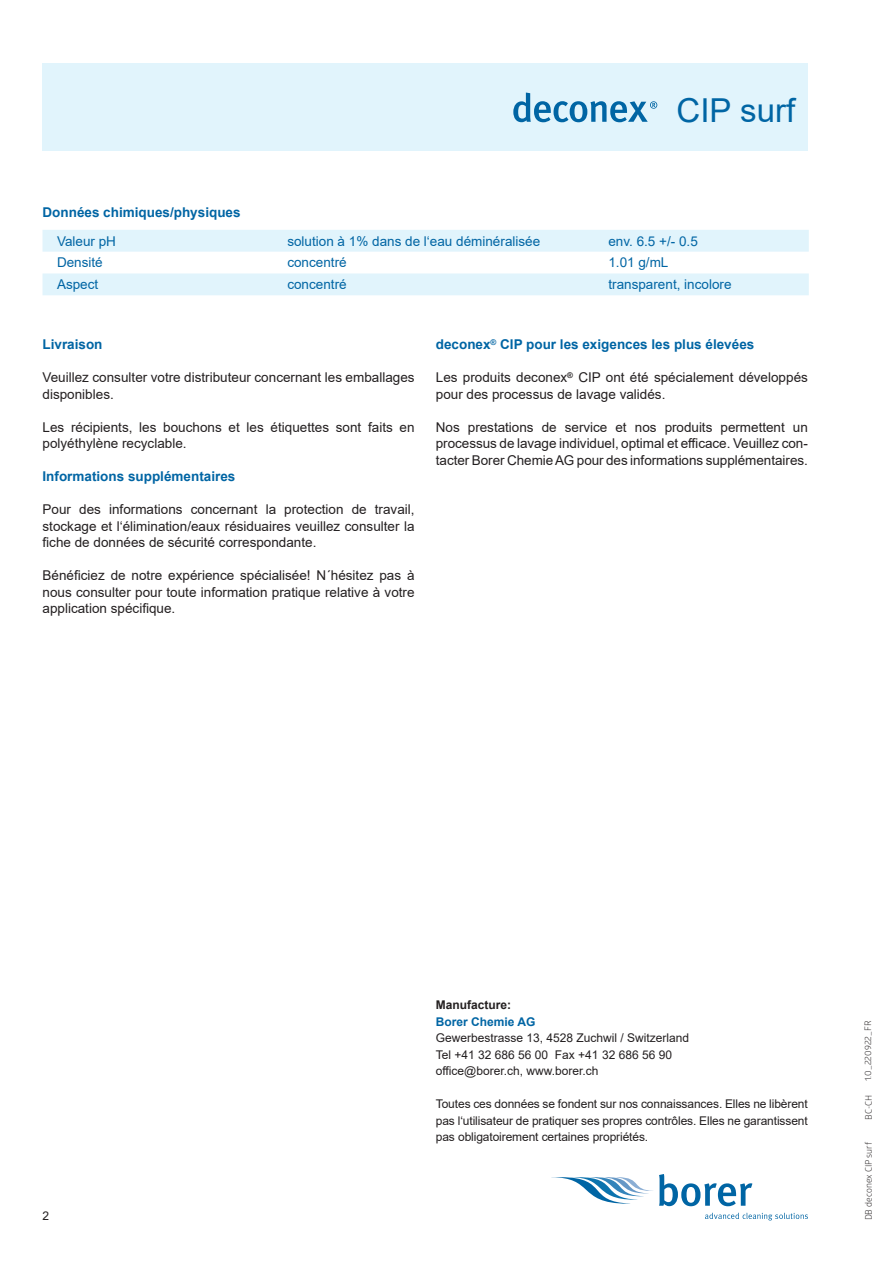
<style>
.page{position:relative;width:893px;height:1263px;background:#fff}
.page>*{position:absolute;margin:0;border:0;box-sizing:border-box;transform-origin:0 0}
.t1{font:33px "Arial";color:#0065a4}
.t2{font:13.5px/16.5px "Arial";color:#231f20}
.t3{font:13.5px "Arial";color:#0065a4}
.t4{font:700 13.5px "Arial";color:#0065a4}
.t5{font:12px/16.5px "Arial";color:#231f20}
.t6{font:700 12px "Arial";color:#0065a4}
.t7{font:700 12px "Arial";color:#231f20}
.t8{font:9px "Glober";color:#231f20}
</style>
<div class="page">
<svg style="left:551px;top:1174px;width:201px;height:32px"></svg>
<svg style="left:705px;top:1213px;width:103px;height:7px"></svg>
<div style="left:43px;top:64px;width:765px;height:87px;background:#e1f4fc"></div>
<svg style="left:513px;top:93px;width:144px;height:29px"></svg>
<svg style="left:43px;top:230px;width:766px;height:65px;fill:#e1f4fc"></svg>
<h1 class="t1" style="left:677px;top:88px;width:120px">CIP surf</h1>
<p class="t4" style="left:43px;top:203px;width:200px">Données chimiques/physiques</p>
<p class="t3" style="left:57px;top:232px;width:61px">Valeur pH</p>
<p class="t3" style="left:287px;top:232px;width:254px">solution à 1% dans de l‘eau déminéralisée</p>
<p class="t3" style="left:608px;top:232px;width:91px">env. 6.5 +/- 0.5</p>
<p class="t3" style="left:57px;top:253px;width:47px">Densité</p>
<p class="t3" style="left:287px;top:253px;width:61px">concentré</p>
<p class="t3" style="left:608px;top:253px;width:62px">1.01 g/mL</p>
<p class="t3" style="left:57px;top:275px;width:43px">Aspect</p>
<p class="t3" style="left:287px;top:275px;width:61px">concentré</p>
<p class="t3" style="left:608px;top:275px;width:125px">transparent, incolore</p>
<p class="t4" style="left:43px;top:335px;width:62px">Livraison</p>
<p class="t2" style="left:43px;top:369px;width:374px">Veuillez consulter votre distributeur concernant les emballages disponibles.</p>
<p class="t2" style="left:43px;top:418px;width:374px">Les récipients, les bouchons et les étiquettes sont faits en polyéthylène recyclable.</p>
<p class="t4" style="left:43px;top:467px;width:194px">Informations supplémentaires</p>
<p class="t2" style="left:43px;top:501px;width:374px;text-align:justify">Pour des informations concernant la protection de travail, stockage et l‘élimination/eaux résiduaires veuillez consulter la fiche de données de sécurité correspondante.</p>
<p class="t2" style="left:43px;top:567px;width:374px;text-align:justify">Bénéficiez de notre expérience spécialisée! N´hésitez pas à nous consulter pour toute information pratique relative à votre application spécifique.</p>
<p class="t4" style="left:436px;top:335px;width:320px">deconex<sup>®</sup> CIP pour les exigences les plus élevées</p>
<p class="t2" style="left:436px;top:369px;width:374px">Les produits deconex<sup>®</sup> CIP ont été spécialement développés pour des processus de lavage validés.</p>
<p class="t2" style="left:436px;top:418px;width:374px;text-align:justify">Nos prestations de service et nos produits permettent un processus de lavage individuel, optimal et efficace. Veuillez con&shy;tacter Borer Chemie AG pour des informations supplémentaires.</p>
<p class="t5" style="left:43px;top:1208px;width:8px">2</p>
<p class="t7" style="left:436px;top:996px;width:77px">Manufacture:</p>
<p class="t6" style="left:436px;top:1013px;width:101px">Borer Chemie AG</p>
<p class="t5" style="left:436px;top:1029px;width:255px">Gewerbestrasse 13, 4528 Zuchwil / Switzerland<br>Tel +41 32 686 56 00 Fax +41 32 686 56 90 office@borer.ch, www.borer.ch</p>
<p class="t5" style="left:436px;top:1095px;width:373px;text-align:justify">Toutes ces données se fondent sur nos connaissances. Elles ne libèrent pas l‘utilisateur de pratiquer ses propres contrôles. Elles ne garantissent pas obligatoirement certaines propriétés.</p>
<p class="t8" style="left:862px;top:1081px;width:62px;rotate:-90deg">1.0_220922_FR</p>
<p class="t8" style="left:862px;top:1120px;width:26px;rotate:-90deg">BC-CH</p>
<p class="t8" style="left:862px;top:1220px;width:80px;rotate:-90deg">DB deconex CIP surf</p>
</div>
